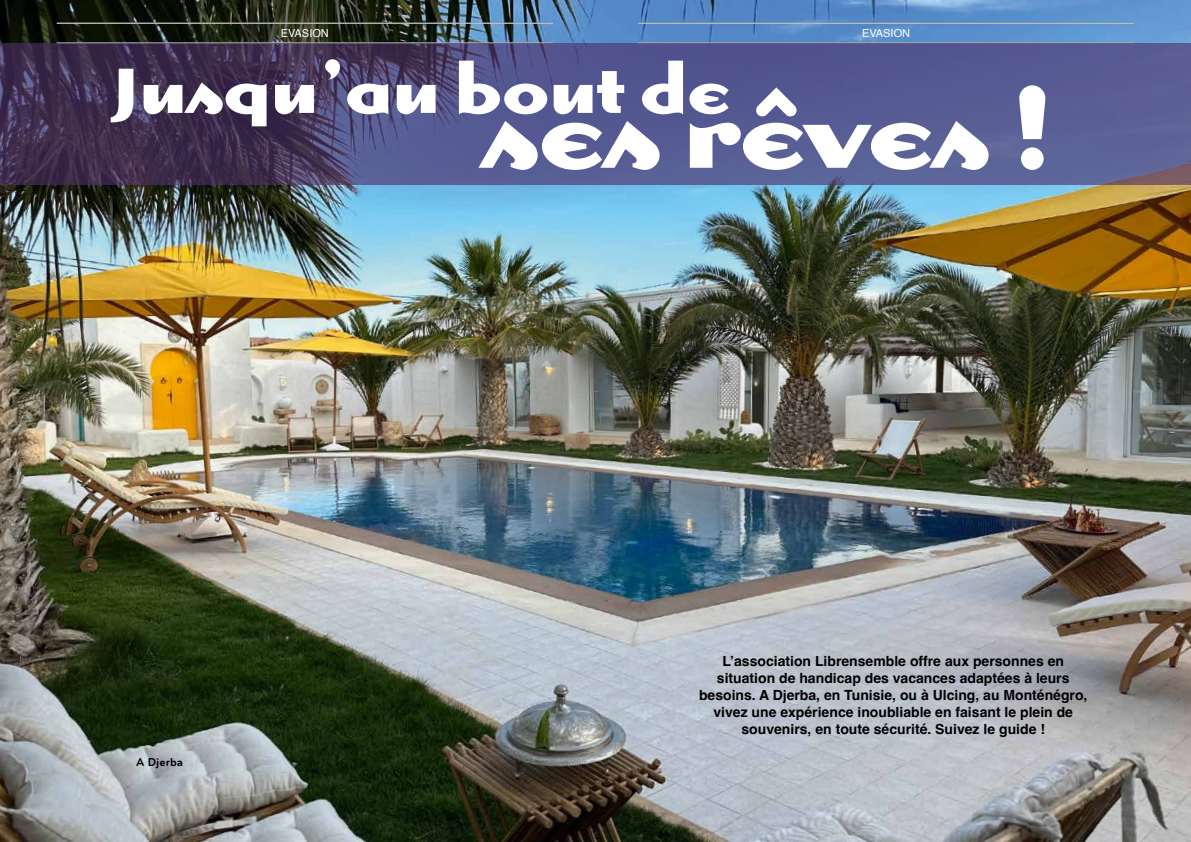
<style>
.page{position:relative;width:1191px;height:842px;background:#fff}
.page>*{position:absolute;margin:0;border:0;box-sizing:border-box;transform-origin:0 0}
.t1{font:700 108.4px "Dogma OT";letter-spacing:.02em;color:#fff}
.t2{font:700 70.6px "Dogma OT";letter-spacing:.02em;color:#fff}
.t3{font:700 14px/17px "Helvetica";color:#000;text-align:center}
.t4{font:700 12px "Bryant Pro";color:#000}
.t5{font:11px "Helvetica";color:#fff}
</style>
<div class="page">
<img style="left:0;top:0;width:1191px;height:842px">
<hr style="left:57px;top:23px;width:496px;height:1px;background:#fff">
<hr style="left:638px;top:23px;width:496px;height:1px;background:#fff">
<svg style="left:0;top:43px;width:1191px;height:142px;background:#4f4d7d"></svg>
<p class="t5" style="left:281px;top:25px;width:50px">EVASION</p>
<p class="t5" style="left:862px;top:25px;width:50px">EVASION</p>
<h2 class="t2" style="left:113px;top:44px;width:617px">Jusqu’au bout de</h2>
<h1 class="t1" style="left:483px;top:62px;width:569px">ses rêves !</h1>
<p class="t4" style="left:136px;top:754px;width:48px">A Djerba</p>
<p class="t3" style="left:699px;top:654px;width:390px">L’association Librensemble offre aux personnes en situation de handicap des vacances adaptées à leurs besoins. A Djerba, en Tunisie, ou à Ulcing, au Monténégro, vivez une expérience inoubliable en faisant le plein de souvenirs, en toute sécurité. Suivez le guide !</p>
</div>
